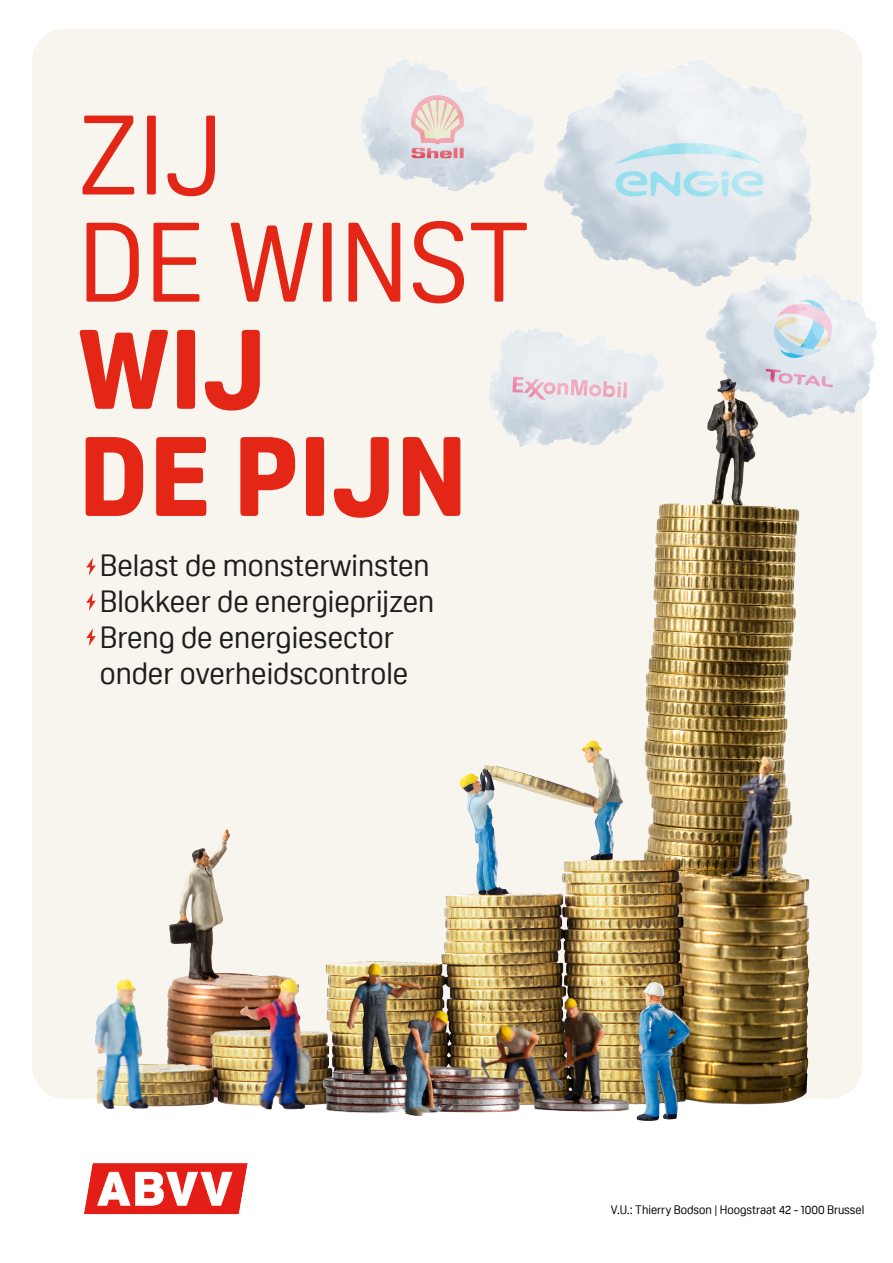
<style>
.page{position:relative;width:893px;height:1263px;background:#fff}
.page>*{position:absolute;margin:0;border:0;box-sizing:border-box;transform-origin:0 0}
.t1{font:110.85px/107.1px "Oscine";color:#e42617}
.t2{font:800 110.85px/107.1px "Oscine";color:#e42617}
.t3{font:30px/36px "Oscine";color:#1e1e1c}
.t4{font:12px "Oscine";color:#000}
</style>
<div class="page">
<img style="left:84px;top:1193px;width:159px;height:22px">
<img style="left:38px;top:29px;width:839px;height:1164px">
<svg style="left:86px;top:558px;width:10px;height:17px"></svg>
<svg style="left:86px;top:593px;width:10px;height:18px"></svg>
<svg style="left:86px;top:628px;width:10px;height:18px"></svg>
<h1 class="t1" style="left:78px;top:102px;width:454px">ZIJ<br>DE WINST</h1>
<h1 class="t2" style="left:78px;top:316px;width:391px">WIJ<br>DE PIJN</h1>
<p class="t3" style="left:100px;top:547px;width:336px">Belast de monsterwinsten<br>Blokkeer de energieprijzen<br>Breng de energiesector onder overheidscontrole</p>
<p class="t4" style="left:611px;top:1203px;width:255px">V.U.: Thierry Bodson | Hoogstraat 42 - 1000 Brussel</p>
</div>
